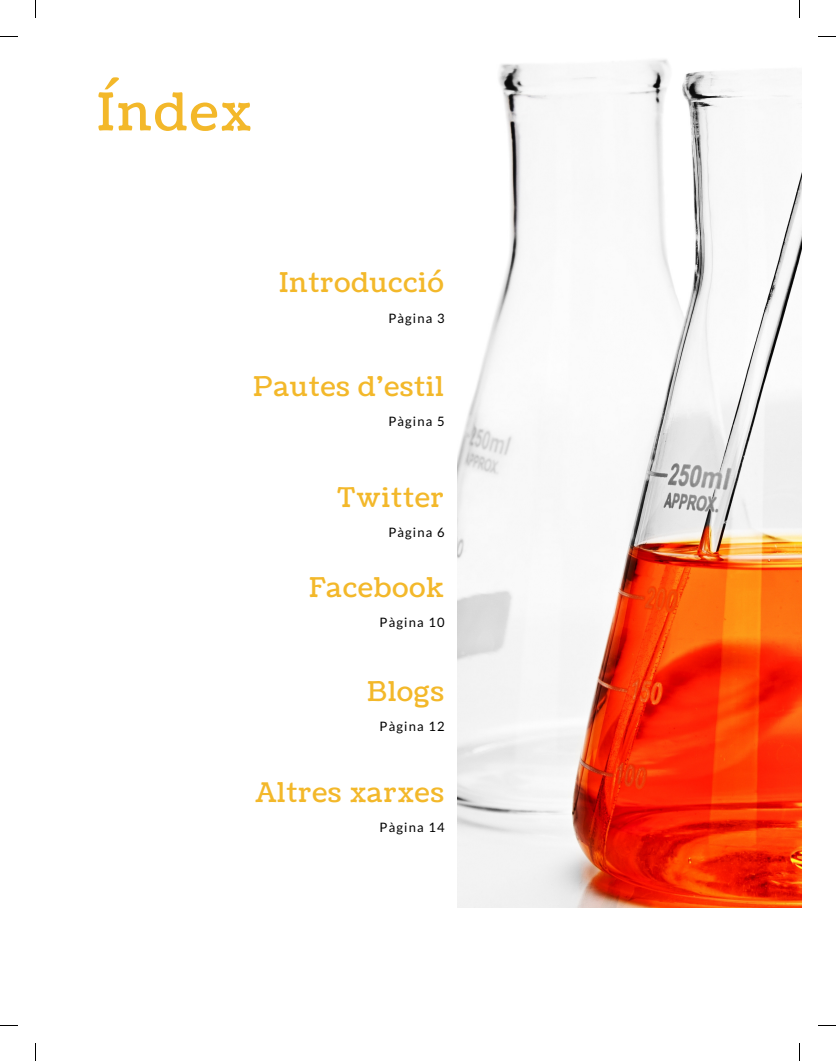
<style>
.page{position:relative;width:836px;height:1061px;background:#fff}
.page>*{position:absolute;margin:0;border:0;box-sizing:border-box;transform-origin:0 0}
.t1{font:51.88px "Coustard";letter-spacing:.05em;color:#f3b82a}
.t2{font:27.25px "Coustard";letter-spacing:.04em;color:#f3b82a}
.t3{font:13px "Lato";letter-spacing:.09em;color:#000}
</style>
<div class="page">
<img style="left:457px;top:59px;width:344px;height:849px">
<svg style="left:35px;top:0;width:1px;height:18px"></svg>
<svg style="left:0;top:36px;width:17px;height:1px"></svg>
<svg style="left:799px;top:0;width:1px;height:18px"></svg>
<svg style="left:818px;top:36px;width:18px;height:1px"></svg>
<svg style="left:799px;top:1043px;width:1px;height:18px"></svg>
<svg style="left:818px;top:1025px;width:18px;height:1px"></svg>
<svg style="left:35px;top:1043px;width:1px;height:18px"></svg>
<svg style="left:0;top:1025px;width:17px;height:1px"></svg>
<h1 class="t1" style="left:97px;top:77px;width:156px">Índex</h1>
<p class="t2" style="left:279px;top:265px;width:166px">Introducció</p>
<p class="t3" style="left:388px;top:310px;width:58px">Pàgina 3</p>
<p class="t2" style="left:253px;top:368px;width:192px">Pautes d'estil</p>
<p class="t3" style="left:388px;top:413px;width:58px">Pàgina 5</p>
<p class="t2" style="left:338px;top:479px;width:108px">Twitter</p>
<p class="t3" style="left:388px;top:524px;width:58px">Pàgina 6</p>
<p class="t2" style="left:309px;top:569px;width:136px">Facebook</p>
<p class="t3" style="left:380px;top:614px;width:67px">Pàgina 10</p>
<p class="t2" style="left:367px;top:673px;width:78px">Blogs</p>
<p class="t3" style="left:380px;top:718px;width:67px">Pàgina 12</p>
<p class="t2" style="left:256px;top:774px;width:189px">Altres xarxes</p>
<p class="t3" style="left:380px;top:819px;width:67px">Pàgina 14</p>
</div>
